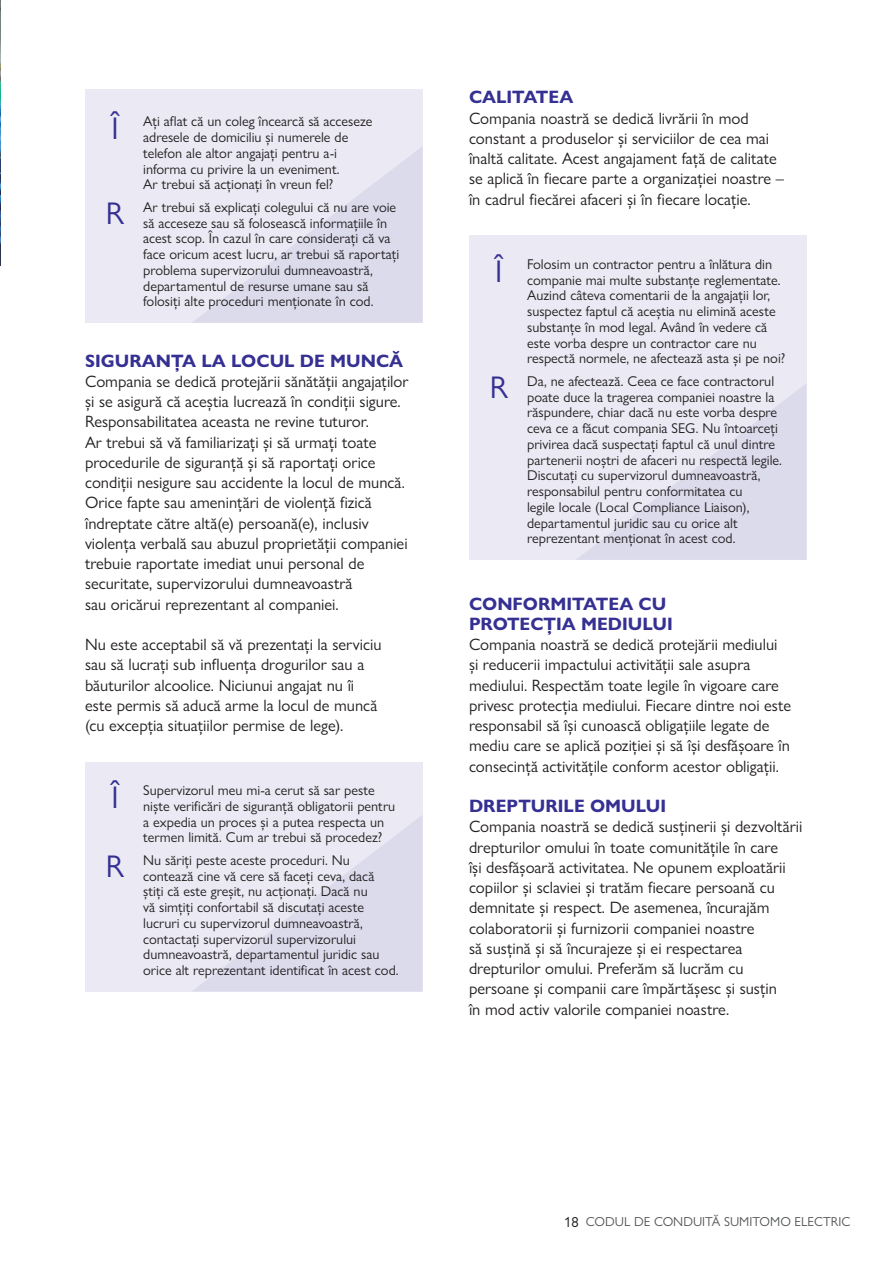
<style>
.page{position:relative;width:893px;height:1263px;background:#fff}
.page>*{position:absolute;margin:0;border:0;box-sizing:border-box;transform-origin:0 0}
.BLUE_HEADS{font:700 18px/20.2px "Gill Sans Nova";color:#353092}
.BODY{font:16.5px/20.2px "Gill Sans Nova";color:#231f20}
.t1{font:14.25px/15.8px "Gill Sans Nova";color:#231f20}
.t2{font:13.05px "Gill Sans Nova";color:#57585a}
.s1{font-size:31.5px;color:#353092}
.s2{font-size:14.55px;color:#231f20}
</style>
<div class="page">
<img style="left:0;top:0;width:1px;height:266px">
<div style="left:85px;top:89px;width:338px;height:234px;background:#ebeaf4"></div>
<svg style="left:192px;top:147px;width:230px;height:176px"></svg>
<div style="left:85px;top:762px;width:338px;height:229px;background:#ebeaf4"></div>
<svg style="left:193px;top:816px;width:229px;height:175px"></svg>
<div style="left:469px;top:235px;width:337px;height:325px;background:#ebeaf4"></div>
<svg style="left:576px;top:384px;width:230px;height:176px"></svg>
<p class="t1" style="left:111px;top:114px;width:263px;text-align:center"><span class="s1">Î</span> Ați aflat că un coleg încearcă să acceseze adresele de domiciliu și numerele de<br>telefon ale altor angajați pentru a-i<br>informa cu privire la un eveniment.<br>Ar trebui să acționați în vreun fel?</p>
<p class="t1" style="left:143px;top:199px;width:258px;text-indent:-37px"><span class="s1">R</span> Ar trebui să explicați colegului că nu are voie să acceseze sau să folosească informațiile în acest scop. În cazul în care considerați că va face oricum acest lucru, ar trebui să raportați problema supervizorului dumneavoastră, departamentul de resurse umane sau să folosiți alte proceduri menționate în cod.</p>
<p class="BLUE_HEADS" style="left:85px;top:350px;width:320px">SIGURANȚA LA LOCUL DE MUNCĂ</p>
<p class="BODY" style="left:85px;top:371px;width:325px">Compania se dedică protejării sănătății angajaților și se asigură că aceștia lucrează în condiții sigure.<br>Responsabilitatea aceasta ne revine tuturor.<br>Ar trebui să vă familiarizați și să urmați toate procedurile de siguranță și să raportați orice condiții nesigure sau accidente la locul de muncă.<br>Orice fapte sau amenințări de violență fizică îndreptate către altă(e) persoană(e), inclusiv violența verbală sau abuzul proprietății companiei trebuie raportate imediat unui personal de securitate, supervizorului dumneavoastră<br>sau oricărui reprezentant al companiei.</p>
<p class="BODY" style="left:85px;top:634px;width:298px">Nu este acceptabil să vă prezentați la serviciu sau să lucrați sub influența drogurilor sau a băuturilor alcoolice. Niciunui angajat nu îi este permis să aducă arme la locul de muncă (cu excepția situațiilor permise de lege).</p>
<p class="t1" style="left:143px;top:782px;width:254px;text-indent:-32px"><span class="s1">Î</span> Supervizorul meu mi-a cerut să sar peste niște verificări de siguranță obligatorii pentru a expedia un proces și a putea respecta un termen limită. Cum ar trebui să procedez?</p>
<p class="t1" style="left:143px;top:852px;width:257px;text-indent:-37px"><span class="s1">R</span> Nu săriți peste aceste proceduri. Nu contează cine vă cere să faceți ceva, dacă<br>știți că este greșit, nu acționați. Dacă nu<br>vă simțiți confortabil să discutați aceste lucruri cu supervizorul dumneavoastră, contactați supervizorul supervizorului dumneavoastră, departamentul juridic sau orice alt reprezentant identificat în acest cod.</p>
<p class="BLUE_HEADS" style="left:469px;top:87px;width:106px">CALITATEA</p>
<p class="BODY" style="left:469px;top:108px;width:317px">Compania noastră se dedică livrării în mod constant a produselor și serviciilor de cea mai înaltă calitate. Acest angajament față de calitate se aplică în fiecare parte a organizației noastre – în cadrul fiecărei afaceri și în fiecare locație.</p>
<p class="t1" style="left:527px;top:256px;width:260px;text-indent:-32px"><span class="s1">Î</span> Folosim un contractor pentru a înlătura din companie mai multe substanțe reglementate.<br>Auzind câteva comentarii de la angajații lor, suspectez faptul că aceștia nu elimină aceste substanțe în mod legal. Având în vedere că este vorba despre un contractor care nu respectă normele, ne afectează asta și pe noi?</p>
<p class="t1" style="left:527px;top:373px;width:256px;text-indent:-37px"><span class="s1">R</span> Da, ne afectează. Ceea ce face contractorul poate duce la tragerea companiei noastre la răspundere, chiar dacă nu este vorba despre ceva ce a făcut compania SEG. Nu întoarceți privirea dacă suspectați faptul că unul dintre partenerii noștri de afaceri nu respectă legile.<br>Discutați cu supervizorul dumneavoastră, responsabilul pentru conformitatea cu<br>legile locale (Local Compliance Liaison), departamentul juridic sau cu orice alt reprezentant menționat în acest cod.</p>
<p class="BLUE_HEADS" style="left:469px;top:593px;width:205px">CONFORMITATEA CU<br>PROTECȚIA MEDIULUI</p>
<p class="BODY" style="left:469px;top:634px;width:324px">Compania noastră se dedică protejării mediului<br>și reducerii impactului activității sale asupra mediului. Respectăm toate legile în vigoare care privesc protecția mediului. Fiecare dintre noi este responsabil să își cunoască obligațiile legate de mediu care se aplică poziției și să își desfășoare în consecință activitățile conform acestor obligații.</p>
<p class="BLUE_HEADS" style="left:469px;top:796px;width:199px">DREPTURILE OMULUI</p>
<p class="BODY" style="left:469px;top:816px;width:335px">Compania noastră se dedică susținerii și dezvoltării drepturilor omului în toate comunitățile în care<br>își desfășoară activitatea. Ne opunem exploatării copiilor și sclaviei și tratăm fiecare persoană cu demnitate și respect. De asemenea, încurajăm colaboratorii și furnizorii companiei noastre<br>să susțină și să încurajeze și ei respectarea drepturilor omului. Preferăm să lucrăm cu persoane și companii care împărtășesc și susțin<br>în mod activ valorile companiei noastre.</p>
<p class="t2" style="left:564px;top:1214px;width:288px"><span class="s2">18</span> CODUL DE CONDUITĂ SUMITOMO ELECTRIC</p>
</div>
